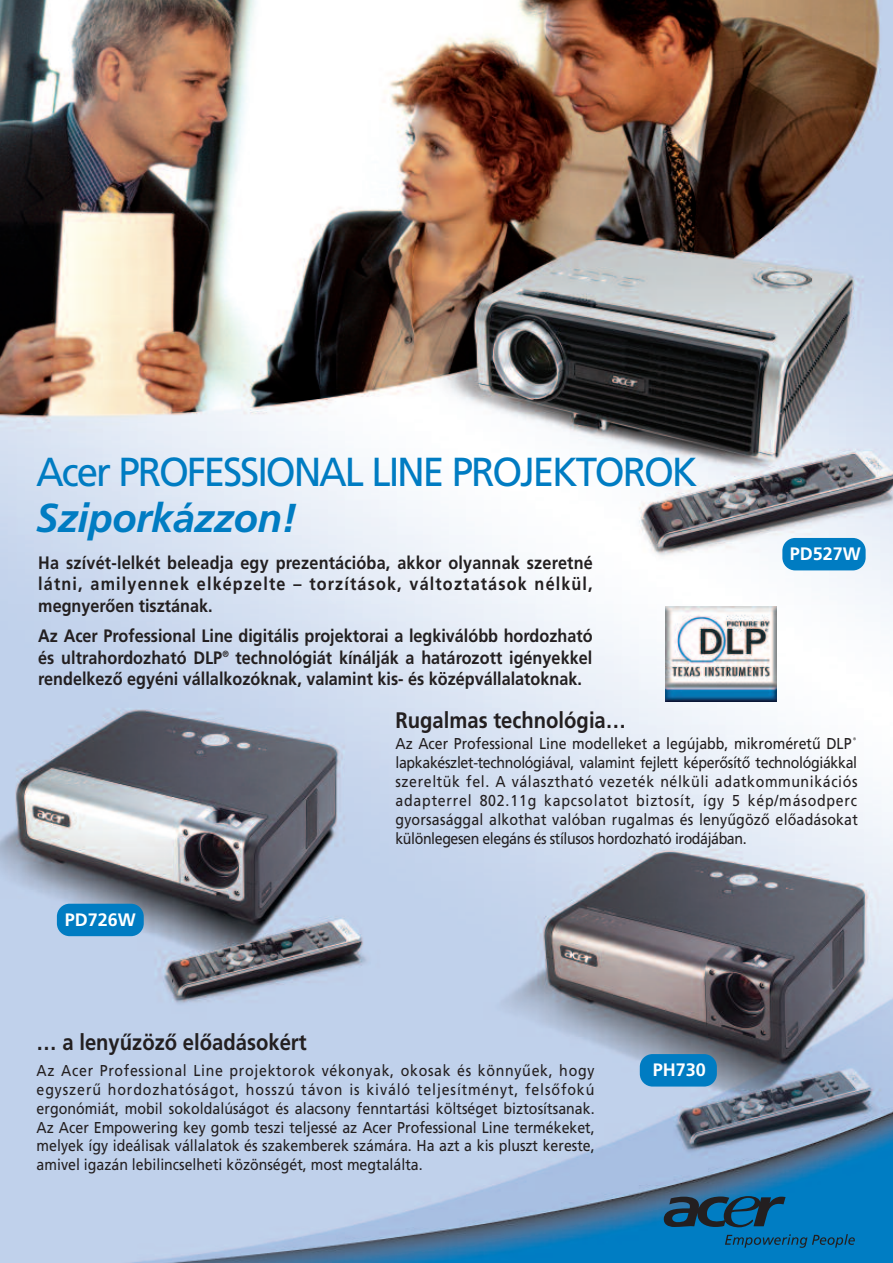
<style>
.page{position:relative;width:893px;height:1263px;background:#fff}
.page>*{position:absolute;margin:0;border:0;box-sizing:border-box;transform-origin:0 0}
.t1{font:40.5px "Frutiger CE";letter-spacing:-.055em;color:#007cc2;scale:.95 1}
.t2{font:italic 700 40.35px "Frutiger CE";letter-spacing:-.015em;color:#007cc2}
.t3{font:700 22.5px "Frutiger CE";color:#231f20;scale:.9 1}
.t4{font:700 18px/21.6px "Frutiger CE";color:#231f20;text-align:justify;scale:.9 1}
.t5{font:700 18px "Frutiger CE";color:#fff}
.t6{font:15.75px/18.9px "Frutiger CE";letter-spacing:-.015em;color:#231f20;text-align:justify;scale:.9 1}
</style>
<div class="page">
<img style="left:0;top:0;width:893px;height:1263px">
<svg style="left:663px;top:1196px;width:123px;height:31px;background:#164f71"></svg>
<svg style="left:725px;top:1234px;width:130px;height:14px;background:#07679e"></svg>
<div style="left:782px;top:538px;width:84px;height:32px;background:#007cc2;border-radius:13px"></div>
<div style="left:640px;top:1054px;width:77px;height:32px;background:#007cc2;border-radius:13px"></div>
<div style="left:57px;top:904px;width:87px;height:32px;background:#007cc2;border-radius:13px"></div>
<img style="left:665px;top:606px;width:111px;height:96px">
<h1 class="t1" style="left:36px;top:455px;width:697px">Acer PROFESSIONAL LINE PROJEKTOROK</h1>
<h2 class="t2" style="left:36px;top:502px;width:262px">Sziporkázzon!</h2>
<p class="t4" style="left:38px;top:553px;width:618px">Ha szívét-lelkét beleadja egy prezentációba, akkor olyannak szeretné látni, amilyennek elképzelte – torzítások, változtatások nélkül, megnyerően tisztának.</p>
<p class="t4" style="left:38px;top:626px;width:617px">Az Acer Professional Line digitális projektorai a legkiválóbb hordozható és ultrahordozható DLP<sup>®</sup> technológiát kínálják a határozott igényekkel rendelkező egyéni vállalkozóknak, valamint kis- és középvállalatoknak.</p>
<h3 class="t3" style="left:395px;top:711px;width:258px">Rugalmas technológia…</h3>
<p class="t6" style="left:395px;top:735px;width:515px">Az Acer Professional Line modelleket a legújabb, mikroméretű DLP<sup>® </sup>lapkakészlet-technológiával, valamint fejlett képerősítő technológiákkal szereltük fel. A választható vezeték nélküli adatkommunikációs adapterrel 802.11g kapcsolatot biztosít, így 5 kép/másodperc gyorsasággal alkothat valóban rugalmas és lenyűgöző előadásokat különlegesen elegáns és stílusos hordozható irodájában.</p>
<p class="t5" style="left:790px;top:547px;width:73px">PD527W</p>
<p class="t5" style="left:65px;top:912px;width:73px">PD726W</p>
<h3 class="t3" style="left:37px;top:1033px;width:302px">… a lenyűzöző előadásokért</h3>
<p class="t6" style="left:37px;top:1062px;width:622px">Az Acer Professional Line projektorok vékonyak, okosak és könnyűek, hogy egyszerű hordozhatóságot, hosszú távon is kiváló teljesítményt, felsőfokú ergonómiát, mobil sokoldalúságot és alacsony fenntartási költséget biztosítsanak.<br>Az Acer Empowering key gomb teszi teljessé az Acer Professional Line termékeket, melyek így ideálisak vállalatok és szakemberek számára. Ha azt a kis pluszt kereste, amivel igazán lebilincselheti közönségét, most megtalálta.</p>
<p class="t5" style="left:653px;top:1063px;width:55px">PH730</p>
</div>
